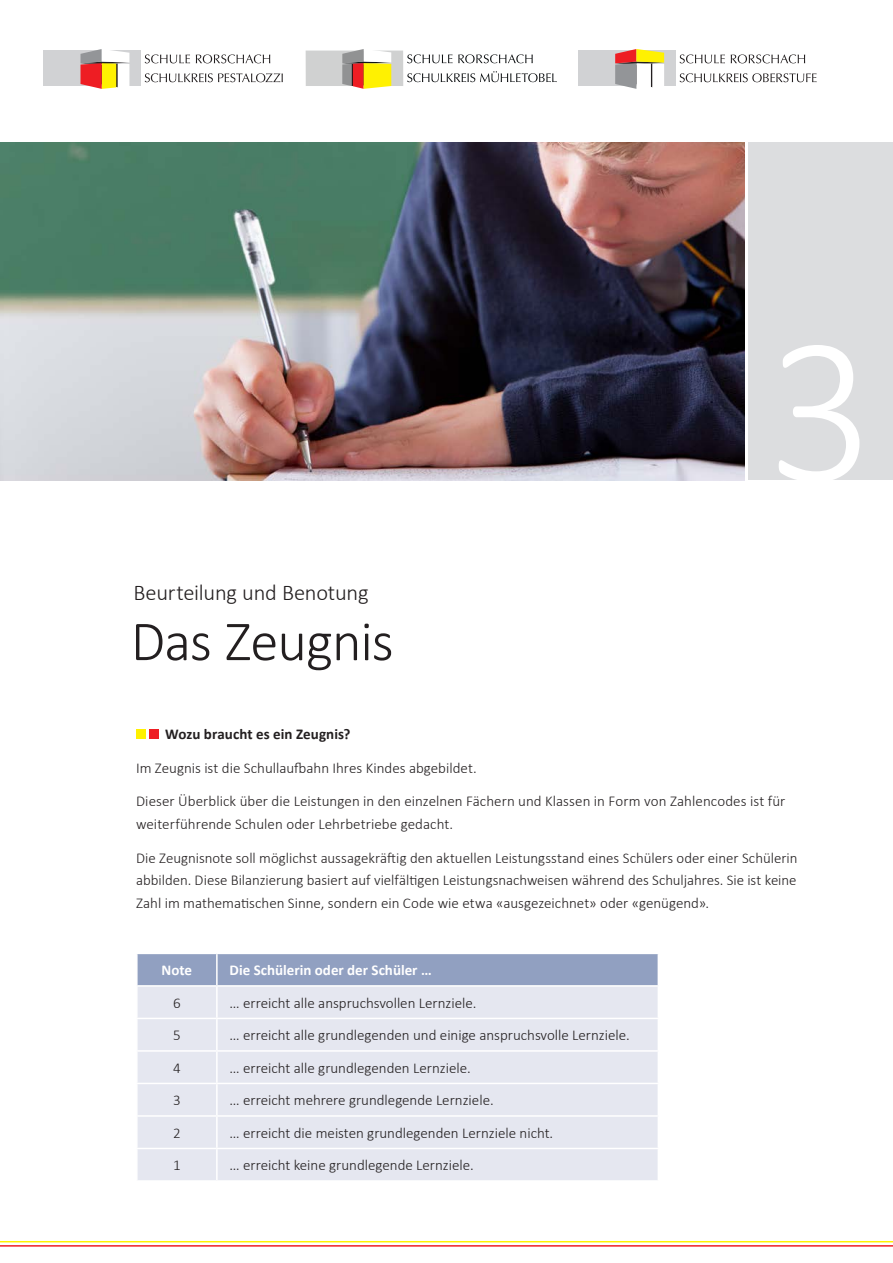
<style>
.page{position:relative;width:893px;height:1263px;background:#fff}
.page>*{position:absolute;margin:0;border:0;box-sizing:border-box;transform-origin:0 0}
.t1{font:300 211.8px "Calibri";color:#fff}
.t2{font:300 57px "Calibri";letter-spacing:-.02em;color:#231f20}
.t3{font:300 22.5px "Calibri";letter-spacing:-.01em;color:#231f20}
.t4{font:300 15px/22.5px "Calibri";color:#231f20}
.t5{font:700 15px "Calibri";color:#fff}
.t6{font:700 15px "Calibri";letter-spacing:.005em;color:#231f20}
</style>
<div class="page">
<div style="left:149px;top:729px;width:9px;height:10px;background:#ee1d23"></div>
<div style="left:136px;top:729px;width:10px;height:10px;background:#fff101"></div>
<div style="left:138px;top:954px;width:520px;height:31px;background:#91a0c1"></div>
<div style="left:138px;top:987px;width:520px;height:193px;background:#e5e7f0"></div>
<hr style="left:136px;top:1018px;width:81px;height:1px;background:#fff">
<hr style="left:136px;top:1050px;width:81px;height:2px;background:#fff">
<hr style="left:136px;top:1083px;width:81px;height:1px;background:#fff">
<hr style="left:136px;top:1115px;width:81px;height:2px;background:#fff">
<hr style="left:136px;top:1148px;width:81px;height:1px;background:#fff">
<hr style="left:216px;top:954px;width:2px;height:31px;background:#fff">
<hr style="left:216px;top:987px;width:2px;height:31px;background:#fff">
<hr style="left:217px;top:1018px;width:442px;height:1px;background:#fff">
<hr style="left:216px;top:1019px;width:2px;height:31px;background:#fff">
<hr style="left:217px;top:1050px;width:442px;height:2px;background:#fff">
<hr style="left:216px;top:1052px;width:2px;height:31px;background:#fff">
<hr style="left:217px;top:1083px;width:442px;height:1px;background:#fff">
<hr style="left:216px;top:1084px;width:2px;height:31px;background:#fff">
<hr style="left:217px;top:1115px;width:442px;height:2px;background:#fff">
<hr style="left:216px;top:1117px;width:2px;height:31px;background:#fff">
<hr style="left:217px;top:1148px;width:442px;height:1px;background:#fff">
<hr style="left:216px;top:1149px;width:2px;height:31px;background:#fff">
<div style="left:748px;top:143px;width:145px;height:337px;background:#dcdddf"></div>
<img style="left:0;top:143px;width:744px;height:337px">
<hr style="left:0;top:1245px;width:893px;height:1px;background:#ee1d23">
<hr style="left:0;top:1241px;width:893px;height:1px;background:#fff101">
<div style="left:43px;top:51px;width:98px;height:35px;background:#d1d2d4"></div>
<svg style="left:145px;top:54px;width:45px;height:9px"></svg>
<svg style="left:196px;top:54px;width:74px;height:9px"></svg>
<svg style="left:145px;top:73px;width:138px;height:9px"></svg>
<svg style="left:80px;top:49px;width:49px;height:40px;background:#e2ac83"></svg>
<svg style="left:407px;top:54px;width:126px;height:9px"></svg>
<svg style="left:407px;top:71px;width:150px;height:11px"></svg>
<div style="left:306px;top:51px;width:97px;height:35px;background:#d0d1d1"></div>
<svg style="left:342px;top:49px;width:49px;height:40px;background:#daba6b"></svg>
<div style="left:578px;top:51px;width:98px;height:35px;background:#d1d2d4"></div>
<svg style="left:680px;top:54px;width:45px;height:9px"></svg>
<svg style="left:731px;top:54px;width:74px;height:9px"></svg>
<svg style="left:680px;top:73px;width:137px;height:9px"></svg>
<svg style="left:615px;top:49px;width:49px;height:40px;background:#d6bc97"></svg>
<h3 class="t3" style="left:134px;top:579px;width:237px">Beurteilung und Benotung</h3>
<h2 class="t2" style="left:131px;top:606px;width:264px">Das Zeugnis</h2>
<h1 class="t1" style="left:767px;top:279px;width:109px">3</h1>
<p class="t6" style="left:165px;top:724px;width:187px">Wozu braucht es ein Zeugnis?</p>
<p class="t4" style="left:136px;top:756px;width:342px">Im Zeugnis ist die Schullaufbahn Ihres Kindes abgebildet.</p>
<p class="t4" style="left:136px;top:790px;width:651px">Dieser Überblick über die Leistungen in den einzelnen Fächern und Klassen in Form von Zahlencodes ist für weiterführende Schulen oder Lehrbetriebe gedacht.</p>
<p class="t4" style="left:136px;top:846px;width:663px;text-align:justify">Die Zeugnisnote soll möglichst aussagekräftig den aktuellen Leistungsstand eines Schülers oder einer Schülerin abbilden. Diese Bilanzierung basiert auf vielfältigen Leistungsnachweisen während des Schuljahres. Sie ist keine Zahl im mathematischen Sinne, sondern ein Code wie etwa «ausgezeichnet» oder «genügend».</p>
<p class="t5" style="left:162px;top:961px;width:32px">Note</p>
<p class="t5" style="left:230px;top:961px;width:204px">Die Schülerin oder der Schüler …</p>
<p class="t4" style="left:173px;top:991px;width:9px">6</p>
<p class="t4" style="left:230px;top:991px;width:248px">… erreicht alle anspruchsvollen Lernziele.</p>
<p class="t4" style="left:173px;top:1024px;width:9px">5</p>
<p class="t4" style="left:230px;top:1024px;width:402px">… erreicht alle grundlegenden und einige anspruchsvolle Lernziele.</p>
<p class="t4" style="left:173px;top:1056px;width:9px">4</p>
<p class="t4" style="left:230px;top:1056px;width:243px">… erreicht alle grundlegenden Lernziele.</p>
<p class="t4" style="left:173px;top:1089px;width:9px">3</p>
<p class="t4" style="left:230px;top:1089px;width:266px">… erreicht mehrere grundlegende Lernziele.</p>
<p class="t4" style="left:173px;top:1121px;width:9px">2</p>
<p class="t4" style="left:230px;top:1121px;width:325px">… erreicht die meisten grundlegenden Lernziele nicht.</p>
<p class="t4" style="left:173px;top:1154px;width:9px">1</p>
<p class="t4" style="left:230px;top:1154px;width:246px">… erreicht keine grundlegende Lernziele.</p>
</div>
